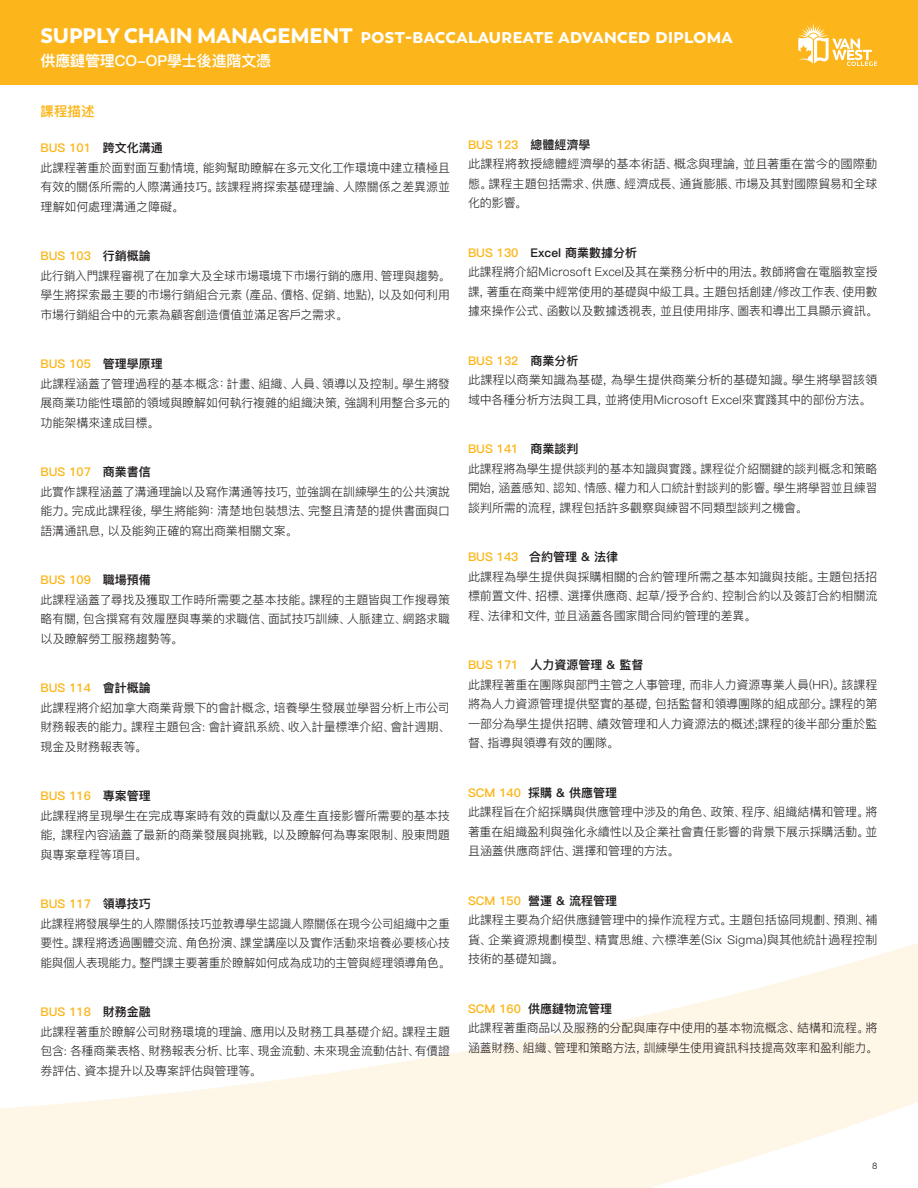
<style>
.page{position:relative;width:918px;height:1188px;background:#fff}
.page>*{position:absolute;margin:0;border:0;box-sizing:border-box;transform-origin:0 0}
.t1{font:700 21px "Boston";letter-spacing:-.01em;color:#fff}
.t2{font:15px "Ping Fang SC Heavy";letter-spacing:-.01em;color:#fff}
.t3{font:13.5px "Ping Fang SC Heavy";color:#fcb61c}
.t4{font:12px/19.5px "Ping Fang SC Regular";letter-spacing:-.005em;color:#231f20;text-align:justify}
.t5{font:12px "Ping Fang SC Heavy";color:#fcb61c}
.t6{font:12px/19.5px "Ping Fang SC Regular";letter-spacing:-.005em;color:#231f20;text-align:justify;scale:.96 1}
.t7{font:12px "Ping Fang SC Heavy";color:#231f20}
.t8{font:9px "Boston";color:#231f20}
.s1{font-weight:900}
.s2{font-style:inherit}
.s3{color:#231f20}
.s4{color:#fcb61c}
</style>
<div class="page">
<svg style="left:0;top:943px;width:918px;height:245px;fill:#fef6e6"></svg>
<div style="left:0;top:0;width:918px;height:85px;background:#fcb61c"></div>
<svg style="left:798px;top:22px;width:79px;height:44px"></svg>
<h1 class="t1" style="left:40px;top:23px;width:694px"><span class="s1">SUPPLY CHAIN MANAGEMENT</span> post-baccalaureate advanced diploma</h1>
<p class="t2" style="left:40px;top:52px;width:232px">供應鏈管理<span class="s2">CO-OP</span>學士後進階文憑</p>
<p class="t3" style="left:40px;top:104px;width:55px">課程描述</p>
<p class="t5" style="left:40px;top:141px;width:124px">BUS 101 <span class="s3">跨文化溝通</span></p>
<p class="t4" style="left:40px;top:158px;width:411px">此課程著重於面對面互動情境，能夠幫助瞭解在多元文化工作環境中建立積極且有效的關係所需的人際溝通技巧。該課程將探索基礎理論、人際關係之差異源並理解如何處理溝通之障礙。</p>
<p class="t5" style="left:40px;top:249px;width:112px">BUS 103 <span class="s3">行銷概論</span></p>
<p class="t4" style="left:40px;top:266px;width:411px">此行銷入門課程審視了在加拿大及全球市場環境下市場行銷的應用、管理與趨勢。學生將探索最主要的市場行銷組合元素 (產品、價格、促銷、地點)，以及如何利用市場行銷組合中的元素為顧客創造價值並滿足客戶之需求。</p>
<p class="t5" style="left:40px;top:357px;width:124px">BUS 105 <span class="s3">管理學原理</span></p>
<p class="t4" style="left:40px;top:374px;width:411px">此課程涵蓋了管理過程的基本概念：計畫、組織、人員、領導以及控制。學生將發展商業功能性環節的領域與瞭解如何執行複雜的組織決策，強調利用整合多元的功能架構來達成目標。</p>
<p class="t5" style="left:40px;top:465px;width:112px">BUS 107 <span class="s3">商業書信</span></p>
<p class="t4" style="left:40px;top:482px;width:411px">此實作課程涵蓋了溝通理論以及寫作溝通等技巧，並強調在訓練學生的公共演說能力。完成此課程後，學生將能夠：清楚地包裝想法、完整且清楚的提供書面與口語溝通訊息，以及能夠正確的寫出商業相關文案。</p>
<p class="t5" style="left:40px;top:573px;width:112px">BUS 109 <span class="s3">職場預備</span></p>
<p class="t4" style="left:40px;top:590px;width:411px">此課程涵蓋了尋找及獲取工作時所需要之基本技能。課程的主題皆與工作搜尋策略有關，包含撰寫有效履歷與專業的求職信、面試技巧訓練、人脈建立、網路求職以及瞭解勞工服務趨勢等。</p>
<p class="t5" style="left:40px;top:681px;width:112px">BUS 114 <span class="s3">會計概論</span></p>
<p class="t4" style="left:40px;top:698px;width:411px">此課程將介紹加拿大商業背景下的會計概念，培養學生發展並學習分析上市公司財務報表的能力。課程主題包含: 會計資訊系統、收入計量標準介紹、會計週期、現金及財務報表等。</p>
<p class="t5" style="left:40px;top:789px;width:112px">BUS 116 <span class="s3">專案管理</span></p>
<p class="t4" style="left:40px;top:806px;width:411px">此課程將呈現學生在完成專案時有效的貢獻以及產生直接影響所需要的基本技能, 課程內容涵蓋了最新的商業發展與挑戰, 以及瞭解何為專案限制、股東問題與專案章程等項目。</p>
<p class="t5" style="left:40px;top:897px;width:112px">BUS 117 <span class="s3">領導技巧</span></p>
<p class="t6" style="left:40px;top:914px;width:428px">此課程將發展學生的人際關係技巧並教導學生認識人際關係在現今公司組織中之重要性。課程將透過團體交流、角色扮演、課堂講座以及實作活動來培養必要核心技能與個人表現能力。整門課主要著重於瞭解如何成為成功的主管與經理領導角色。</p>
<p class="t5" style="left:40px;top:1005px;width:112px">BUS 118 <span class="s3">財務金融</span></p>
<p class="t4" style="left:40px;top:1022px;width:411px">此課程著重於瞭解公司財務環境的理論、應用以及財務工具基礎介紹。課程主題包含: 各種商業表格、財務報表分析、比率、現金流動、未來現金流動估計、有價證券評估、資本提升以及專案評估與管理等。</p>
<p class="t5" style="left:468px;top:137px;width:124px">BUS 123 <span class="s3">總體經濟學</span></p>
<p class="t4" style="left:468px;top:154px;width:411px">此課程將教授總體經濟學的基本術語、概念與理論，並且著重在當今的國際動態。課程主題包括需求、供應、經濟成長、通貨膨脹、市場及其對國際貿易和全球化的影響。</p>
<p class="t7" style="left:468px;top:245px;width:171px"><span class="s4">BUS 130</span> Excel 商業數據分析</p>
<p class="t4" style="left:468px;top:262px;width:411px">此課程將介紹Microsoft Excel及其在業務分析中的用法。教師將會在電腦教室授課，著重在商業中經常使用的基礎與中級工具。主題包括創建/修改工作表、使用數據來操作公式、函數以及數據透視表，並且使用排序、圖表和導出工具顯示資訊。</p>
<p class="t5" style="left:468px;top:353px;width:112px">BUS 132 <span class="s3">商業分析</span></p>
<p class="t4" style="left:468px;top:370px;width:411px">此課程以商業知識為基礎，為學生提供商業分析的基礎知識。學生將學習該領域中各種分析方法與工具，並將使用Microsoft Excel來實踐其中的部份方法。</p>
<p class="t5" style="left:468px;top:442px;width:112px">BUS 141 <span class="s3">商業談判</span></p>
<p class="t4" style="left:468px;top:459px;width:411px">此課程將為學生提供談判的基本知識與實踐。課程從介紹關鍵的談判概念和策略開始，涵蓋感知、認知、情感、權力和人口統計對談判的影響。學生將學習並且練習談判所需的流程，課程包括許多觀察與練習不同類型談判之機會。</p>
<p class="t7" style="left:468px;top:550px;width:152px"><span class="s4">BUS 143</span> 合約管理 &amp; 法律</p>
<p class="t4" style="left:468px;top:567px;width:411px">此課程為學生提供與採購相關的合約管理所需之基本知識與技能。主題包括招標前置文件、招標、選擇供應商、起草/授予合約、控制合約以及簽訂合約相關流程、法律和文件，並且涵蓋各國家間合同約管理的差異。</p>
<p class="t7" style="left:468px;top:658px;width:177px"><span class="s4">BUS 171</span> 人力資源管理 &amp; 監督</p>
<p class="t4" style="left:468px;top:675px;width:411px">此課程著重在團隊與部門主管之人事管理，而非人力資源專業人員(HR)。該課程將為人力資源管理提供堅實的基礎，包括監督和領導團隊的組成部分。課程的第一部分為學生提供招聘、績效管理和人力資源法的概述;課程的後半部分重於監督、指導與領導有效的團隊。</p>
<p class="t7" style="left:468px;top:785px;width:151px"><span class="s4">SCM 140</span> 採購 &amp; 供應管理</p>
<p class="t4" style="left:468px;top:802px;width:411px">此課程旨在介紹採購與供應管理中涉及的角色、政策、程序、組織結構和管理。將著重在組織盈利與強化永續性以及企業社會責任影響的背景下展示採購活動。並且涵蓋供應商評估、選擇和管理的方法。</p>
<p class="t7" style="left:468px;top:893px;width:151px"><span class="s4">SCM 150</span> 營運 &amp; 流程管理</p>
<p class="t4" style="left:468px;top:910px;width:411px">此課程主要為介紹供應鏈管理中的操作流程方式。主題包括協同規劃、預測、補貨、企業資源規劃模型、精實思維、六標準差(Six Sigma)與其他統計過程控制技術的基礎知識。</p>
<p class="t7" style="left:468px;top:1001px;width:146px"><span class="s4">SCM 160</span> 供應鏈物流管理</p>
<p class="t4" style="left:468px;top:1018px;width:411px">此課程著重商品以及服務的分配與庫存中使用的基本物流概念、結構和流程。將涵蓋財務、組織、管理和策略方法，訓練學生使用資訊科技提高效率和盈利能力。</p>
<p class="t8" style="left:872px;top:1160px;width:7px">8</p>
</div>
